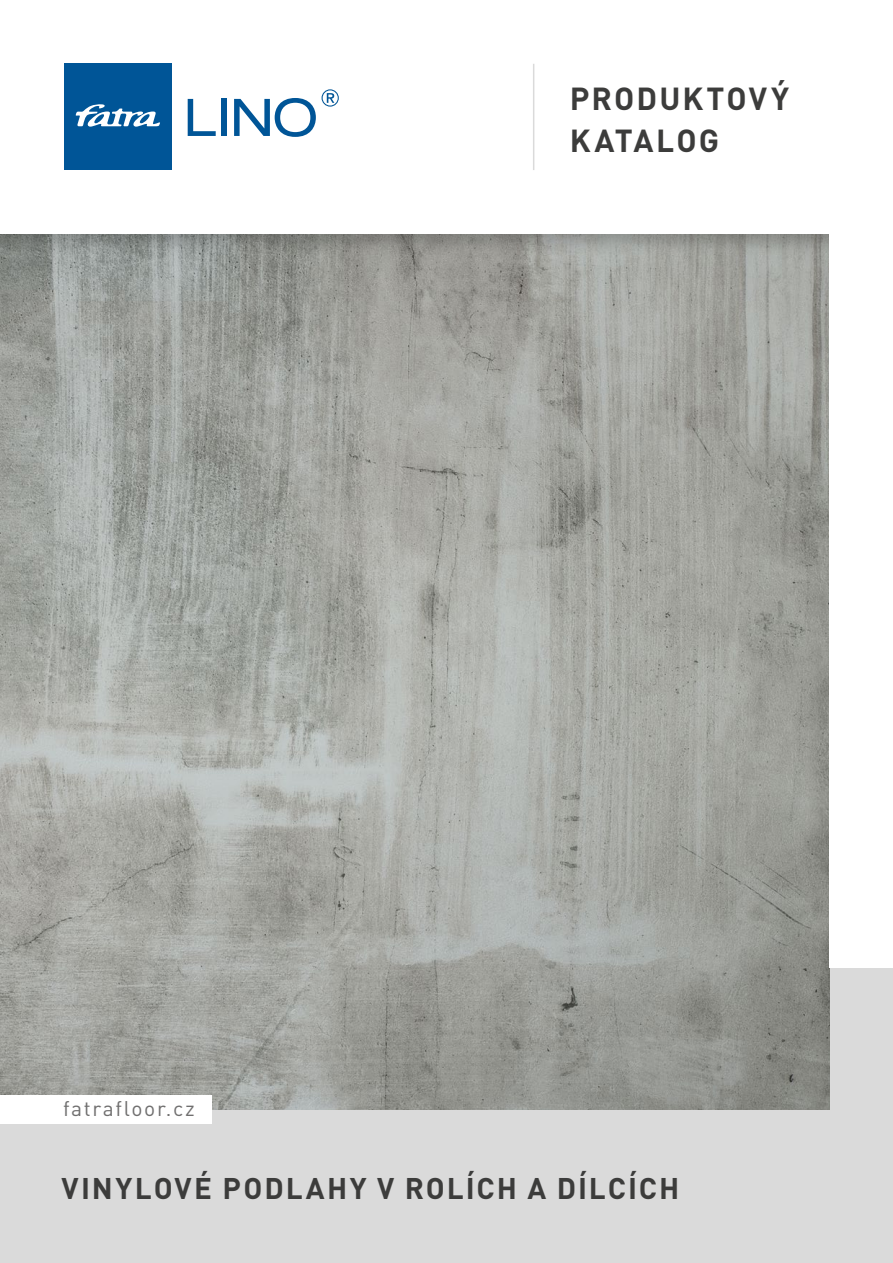
<style>
.page{position:relative;width:893px;height:1263px;background:#fff}
.page>*{position:absolute;margin:0;border:0;box-sizing:border-box;transform-origin:0 0}
.t1{font:700 31.5px/42px "DIN Pro";letter-spacing:.065em;color:#3c3c3b}
.t2{font:700 29.55px "DIN Pro";letter-spacing:.065em;color:#3c3c3b}
.t3{font:21px "DIN Pro";letter-spacing:.08em;color:#706f6f}
</style>
<div class="page">
<div style="left:0;top:967px;width:893px;height:296px;background:#dadada"></div>
<img style="left:0;top:256px;width:829px;height:853px">
<div style="left:0;top:0;width:893px;height:256px;background:#000;opacity:.2"></div>
<div style="left:0;top:0;width:893px;height:234px;background:#fff"></div>
<hr style="left:533px;top:64px;width:1px;height:106px;background:#dadada">
<div style="left:829px;top:0;width:64px;height:967px;background:#fff"></div>
<svg style="left:322px;top:89px;width:17px;height:18px"></svg>
<svg style="left:188px;top:99px;width:28px;height:37px"></svg>
<div style="left:221px;top:99px;width:6px;height:37px;background:#005597"></div>
<svg style="left:234px;top:98px;width:82px;height:39px"></svg>
<div style="left:64px;top:64px;width:108px;height:106px;background:#005597"></div>
<svg style="left:76px;top:104px;width:84px;height:23px"></svg>
<div style="left:0;top:1095px;width:212px;height:29px;background:#fff"></div>
<p class="t1" style="left:570px;top:74px;width:221px">PRODUKTOVÝ<br>KATALOG</p>
<p class="t3" style="left:63px;top:1091px;width:133px">fatrafloor.cz</p>
<p class="t2" style="left:62px;top:1163px;width:619px">VINYLOVÉ PODLAHY V ROLÍCH A DÍLCÍCH</p>
</div>
